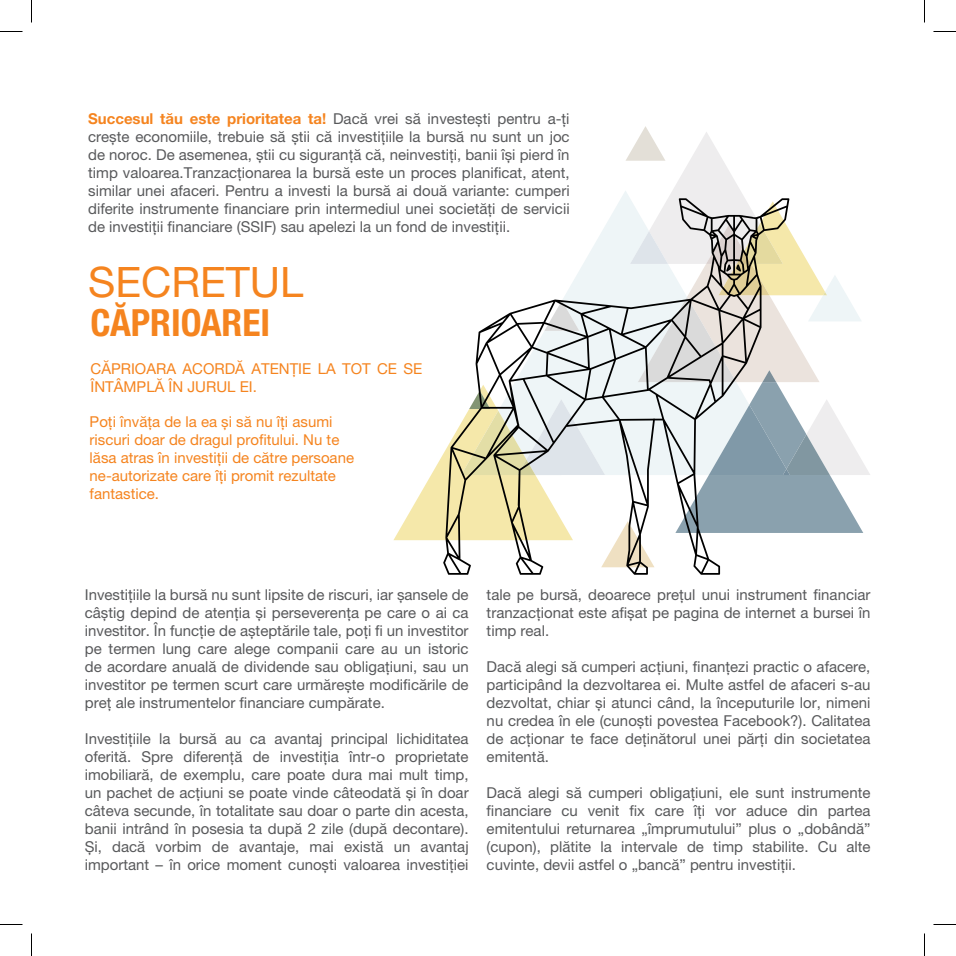
<style>
.page{position:relative;width:956px;height:956px;background:#fff}
.page>*{position:absolute;margin:0;border:0;box-sizing:border-box;transform-origin:0 0}
.t1{font:42px "Helvetica Neue LT Pro";color:#f5841f}
.t2{font:700 condensed 37.5px "Helvetica Neue LT Pro";color:#f5841f}
.t3{font:15px/18px "Helvetica Neue LT Pro";color:#58595b;text-align:justify}
.t4{font:15px/18px "Helvetica Neue LT Pro";color:#f5841f}
.s1{font-weight:700;color:#f5841f}
</style>
<div class="page">
<svg style="left:393px;top:126px;width:477px;height:415px"></svg>
<svg style="left:443px;top:198px;width:346px;height:377px"></svg>
<svg style="left:0;top:31px;width:22px;height:1px"></svg>
<svg style="left:933px;top:31px;width:23px;height:1px"></svg>
<svg style="left:0;top:924px;width:22px;height:1px"></svg>
<svg style="left:933px;top:924px;width:23px;height:1px"></svg>
<svg style="left:31px;top:0;width:1px;height:23px"></svg>
<svg style="left:31px;top:933px;width:1px;height:23px"></svg>
<svg style="left:924px;top:0;width:1px;height:23px"></svg>
<svg style="left:924px;top:933px;width:1px;height:23px"></svg>
<p class="t3" style="left:88px;top:110px;width:483px"><span class="s1">Succesul tău este prioritatea ta!</span> Dacă vrei să investești pentru a-ți crește economiile, trebuie să știi că investițiile la bursă nu sunt un joc de noroc. De asemenea, știi cu siguranță că, neinvestiți, banii își pierd în timp valoarea.Tranzacționarea la bursă este un proces planificat, atent, similar unei afaceri. Pentru a investi la bursă ai două variante: cumperi diferite instrumente financiare prin intermediul unei societăți de servicii de investiții financiare (SSIF) sau apelezi la un fond de investiții.</p>
<p class="t1" style="left:88px;top:257px;width:217px">SECRETUL</p>
<p class="t2" style="left:91px;top:300px;width:181px">CĂPRIOAREI</p>
<p class="t4" style="left:91px;top:359px;width:333px">CĂPRIOARA ACORDĂ ATENȚIE LA TOT CE SE<br>ÎNTÂMPLĂ ÎN JURUL EI.</p>
<p class="t4" style="left:90px;top:412px;width:266px">Poți învăța de la ea și să nu îți asumi riscuri doar de dragul profitului. Nu te lăsa atras în investiții de către persoane ne-autorizate care îți promit rezultate fantastice.</p>
<p class="t3" style="left:85px;top:585px;width:385px">Investițiile la bursă nu sunt lipsite de riscuri, iar șansele de câștig depind de atenția și perseverența pe care o ai ca investitor. În funcție de așteptările tale, poți fi un investitor pe termen lung care alege companii care au un istoric de acordare anuală de dividende sau obligațiuni, sau un investitor pe termen scurt care urmărește modificările de preț ale instrumentelor financiare cumpărate.</p>
<p class="t3" style="left:85px;top:729px;width:385px">Investițiile la bursă au ca avantaj principal lichiditatea oferită. Spre diferență de investiția într-o proprietate imobiliară, de exemplu, care poate dura mai mult timp, un pachet de acțiuni se poate vinde câteodată și în doar câteva secunde, în totalitate sau doar o parte din acesta, banii intrând în posesia ta după 2 zile (după decontare).<br>Și, dacă vorbim de avantaje, mai există un avantaj important – în orice moment cunoști valoarea investiției</p>
<p class="t3" style="left:487px;top:585px;width:385px">tale pe bursă, deoarece prețul unui instrument financiar tranzacționat este afișat pe pagina de internet a bursei în timp real.</p>
<p class="t3" style="left:487px;top:657px;width:385px">Dacă alegi să cumperi acțiuni, finanțezi practic o afacere, participând la dezvoltarea ei. Multe astfel de afaceri s-au dezvoltat, chiar și atunci când, la începuturile lor, nimeni nu credea în ele (cunoști povestea Facebook?). Calitatea de acționar te face deținătorul unei părți din societatea emitentă.</p>
<p class="t3" style="left:487px;top:783px;width:385px">Dacă alegi să cumperi obligațiuni, ele sunt instrumente financiare cu venit fix care îți vor aduce din partea emitentului returnarea „împrumutului” plus o „dobândă” (cupon), plătite la intervale de timp stabilite. Cu alte cuvinte, devii astfel o „bancă” pentru investiții.</p>
</div>
